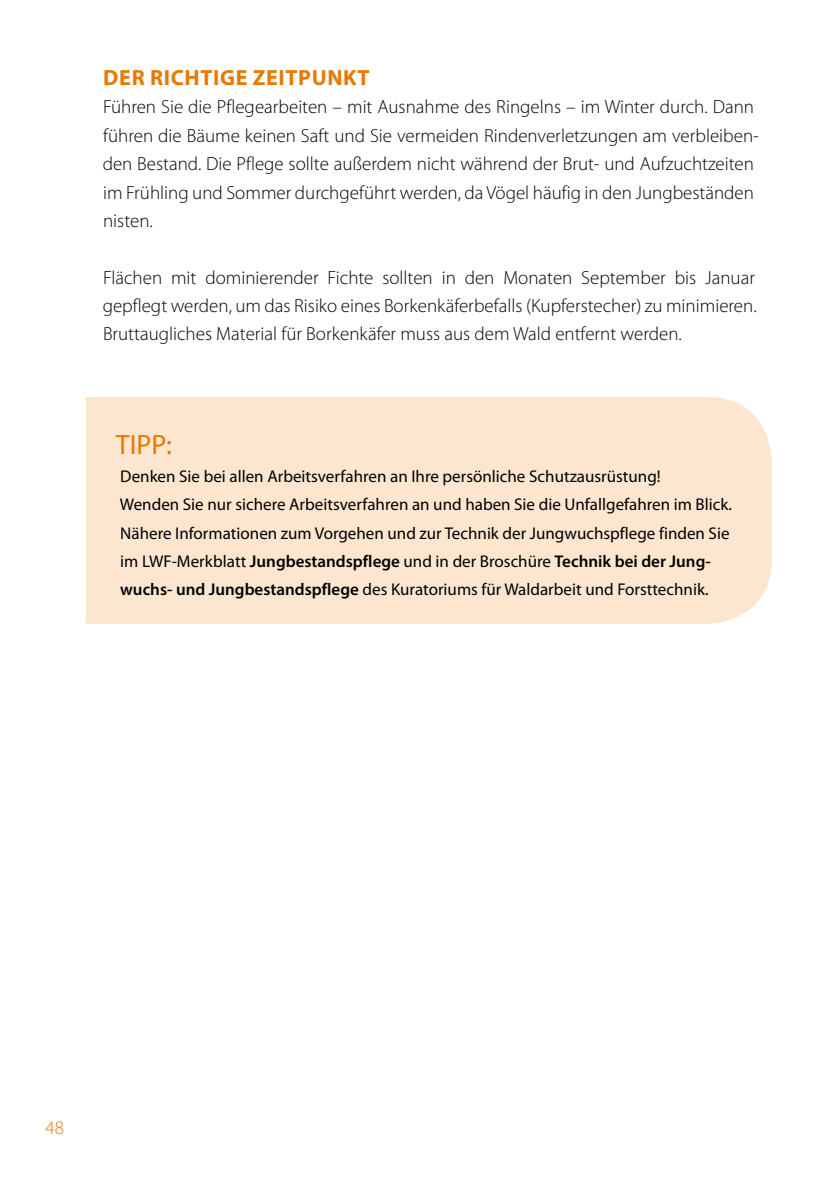
<style>
.page{position:relative;width:840px;height:1191px;background:#fff}
.page>*{position:absolute;margin:0;border:0;box-sizing:border-box;transform-origin:0 0}
.t1{font:28px "Myriad Pro";color:#e77900}
.t2{font:700 22px "Myriad Pro";letter-spacing:.03em;color:#e77900}
.t3{font:300 19px/28.4px "Myriad Pro";color:#000}
.t4{font:300 19px "Myriad Pro";color:#e77900}
.t5{font:17px/28.4px "Myriad Pro";color:#000}
.s1{font-weight:600}
</style>
<div class="page">
<div style="left:86px;top:397px;width:685px;height:227px;background:#fce6d0"></div>
<p class="t2" style="left:103px;top:63px;width:268px">DER RICHTIGE ZEITPUNKT</p>
<p class="t3" style="left:103px;top:93px;width:657px">Führen Sie die Pflegearbeiten – mit Ausnahme des Ringelns – im Winter durch. Dann führen die Bäume keinen Saft und Sie vermeiden Rindenverletzungen am verbleiben&shy;den Bestand. Die Pflege sollte außerdem nicht während der Brut- und Aufzuchtzeiten im Frühling und Sommer durchgeführt werden, da Vögel häufig in den Jungbeständen nisten.</p>
<p class="t3" style="left:103px;top:263px;width:655px;text-align:justify">Flächen mit dominierender Fichte sollten in den Monaten September bis Januar gepflegt werden, um das Risiko eines Borkenkäferbefalls (Kupferstecher) zu minimieren.<br>Bruttaugliches Material für Borkenkäfer muss aus dem Wald entfernt werden.</p>
<h1 class="t1" style="left:116px;top:427px;width:57px">TIPP:</h1>
<p class="t5" style="left:120px;top:462px;width:613px">Denken Sie bei allen Arbeitsverfahren an Ihre persönliche Schutzausrüstung!<br>Wenden Sie nur sichere Arbeitsverfahren an und haben Sie die Unfallgefahren im Blick.<br>Nähere Informationen zum Vorgehen und zur Technik der Jungwuchspflege finden Sie im LWF-Merkblatt <span class="s1">Jungbestandspflege</span> und in der Broschüre <span class="s1">Technik bei der Jung&shy;wuchs- und Jungbestandspflege</span> des Kuratoriums für Waldarbeit und Forsttechnik.</p>
<p class="t4" style="left:45px;top:1116px;width:20px">48</p>
</div>
